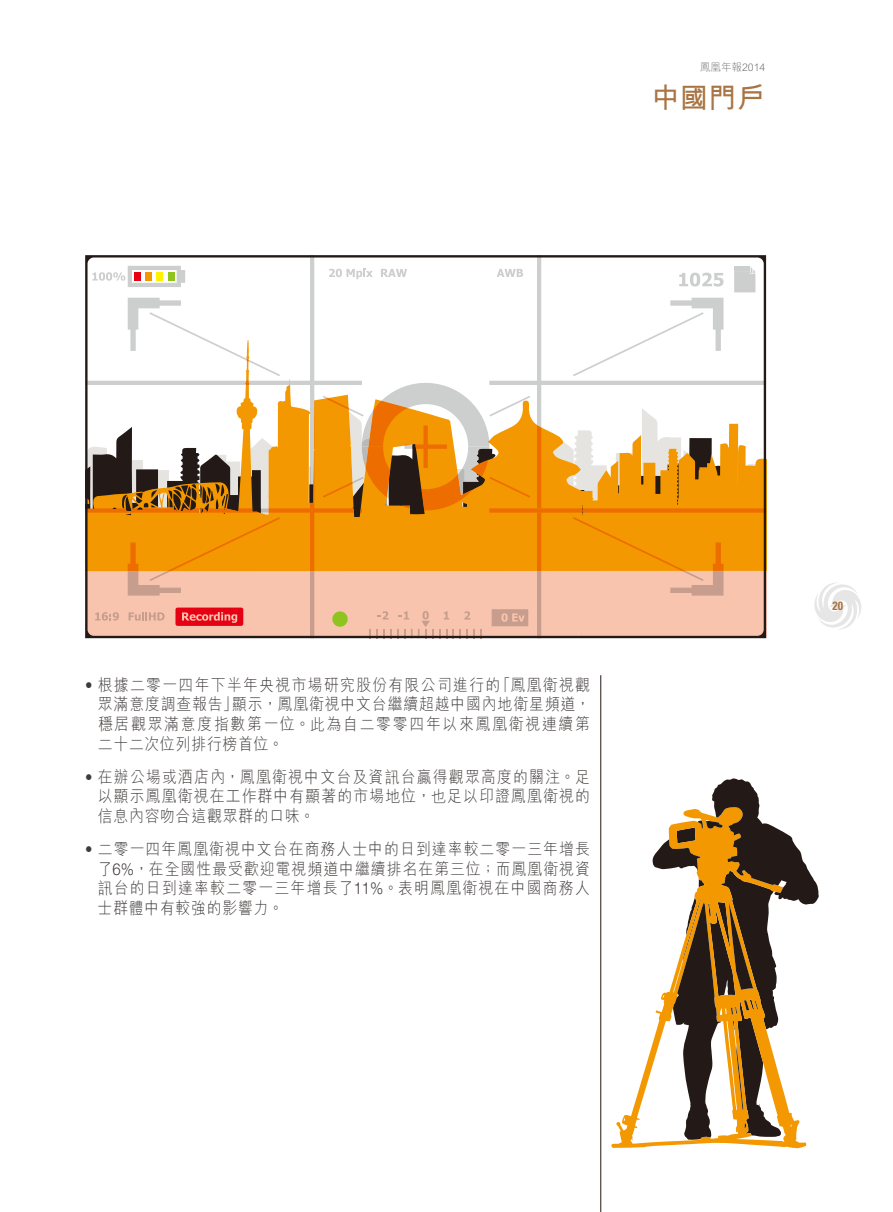
<style>
.page{position:relative;width:893px;height:1212px;background:#fff}
.page>*{position:absolute;margin:0;border:0;box-sizing:border-box;transform-origin:0 0}
.t1{font:700 28.5px "M Hei HK";color:#a97443}
.t2{font:300 16.5px/19.8px "M Hei HK";letter-spacing:.075em;color:#3f3b3a;text-align:justify;scale:.9 1}
.t3{font:700 condensed 12px "Univers LT Std";color:#a97443}
.t4{font:300 10.5px "M Hei HK";color:#727272}
.s1{font-family:"Helvetica Neue LT Std"}
</style>
<div class="page">
<svg style="left:814px;top:583px;width:47px;height:46px"></svg>
<hr style="left:600px;top:675px;width:1px;height:537px;background:#231916">
<svg style="left:611px;top:1046px;width:195px;height:102px"></svg>
<svg style="left:652px;top:778px;width:167px;height:362px"></svg>
<svg style="left:85px;top:255px;width:681px;height:383px"></svg>
<p class="t4" style="left:700px;top:59px;width:67px">鳳凰年報2014</p>
<h1 class="t1" style="left:651px;top:77px;width:115px">中國門戶</h1>
<p class="t2" style="left:98px;top:674px;width:549px;text-indent:-13px"><span class="s1">•</span> 根據二零一四年下半年央視市場研究股份有限公司進行的「鳳凰衛視觀眾滿意度調查報告」顯示，鳳凰衛視中文台繼續超越中國內地衛星頻道，穩居觀眾滿意度指數第一位。此為自二零零四年以來鳳凰衛視連續第二十二次位列排行榜首位。</p>
<p class="t2" style="left:98px;top:766px;width:549px;text-indent:-13px"><span class="s1">•</span> 在辦公場或酒店內，鳳凰衛視中文台及資訊台贏得觀眾高度的關注。足以顯示鳳凰衛視在工作群中有顯著的市場地位，也足以印證鳳凰衛視的信息內容吻合這觀眾群的口味。</p>
<p class="t2" style="left:98px;top:838px;width:548px;text-indent:-12px"><span class="s1">•</span> 二零一四年鳳凰衛視中文台在商務人士中的日到達率較二零一三年增長了<span class="s1">6%</span>，在全國性最受歡迎電視頻道中繼續排名在第三位；而鳳凰衛視資訊台的日到達率較二零一三年增長了<span class="s1">11%</span>。表明鳳凰衛視在中國商務人士群體中有較強的影響力。</p>
<p class="t3" style="left:832px;top:598px;width:12px">20</p>
</div>
